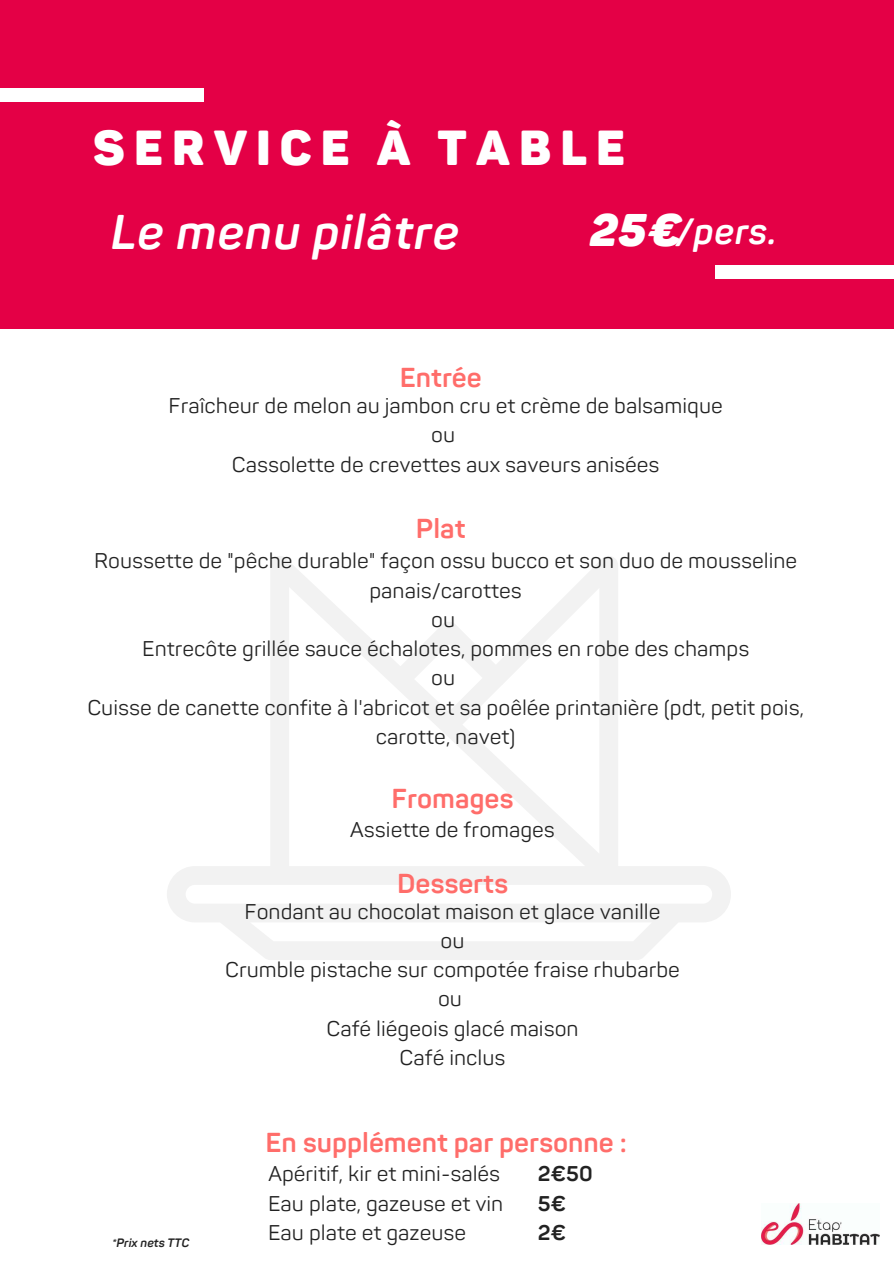
<style>
.page{position:relative;width:894px;height:1264px;background:#fff}
.page>*{position:absolute;margin:0;border:0;box-sizing:border-box;transform-origin:0 0}
.t1{font:900 48.45px "Panton";letter-spacing:.19em;color:#fff}
.t2{font:italic 700 48px "Panton";letter-spacing:.02em;color:#fff}
.t3{font:italic 700 36px "Panton";color:#fff}
.t4{font:700 27px "Panton";color:#ff6d6a}
.t5{font:21px/29.2px "Panton";color:#222;text-align:center}
.t6{font:700 21px/29.2px "Panton";color:#222}
.t7{font:italic 700 12px "Panton";color:#222}
.s1{font-weight:900;font-size:45px}
</style>
<div class="page">
<svg style="left:167px;top:556px;width:563px;height:404px"></svg>
<img style="left:761px;top:1203px;width:118px;height:41px">
<div style="left:0;top:0;width:893px;height:329px;background:#e40046"></div>
<div style="left:0;top:89px;width:203px;height:12px;background:#fff"></div>
<div style="left:714px;top:266px;width:179px;height:12px;background:#fff"></div>
<h1 class="t1" style="left:93px;top:119px;width:533px">SERVICE À TABLE</h1>
<h2 class="t2" style="left:111px;top:204px;width:350px">Le menu pilâtre</h2>
<h3 class="t3" style="left:590px;top:210px;width:188px"><span class="s1">25€</span>/pers.</h3>
<p class="t4" style="left:399px;top:362px;width:84px">Entrée</p>
<p class="t5" style="left:168px;top:392px;width:555px">Fraîcheur de melon au jambon cru et crème de balsamique ou<br>Cassolette de crevettes aux saveurs anisées</p>
<p class="t4" style="left:416px;top:512px;width:51px">Plat</p>
<p class="t5" style="left:87px;top:547px;width:718px">Roussette de "pêche durable" façon ossu bucco et son duo de mousseline panais/carottes<br>ou<br>Entrecôte grillée sauce échalotes, pommes en robe des champs<br>ou<br>Cuisse de canette confite à l'abricot et sa poêlée printanière (pdt, petit pois, carotte, navet)</p>
<p class="t4" style="left:391px;top:783px;width:123px">Fromages</p>
<p class="t5" style="left:350px;top:816px;width:206px">Assiette de fromages</p>
<p class="t4" style="left:397px;top:867px;width:113px">Desserts</p>
<p class="t5" style="left:225px;top:897px;width:456px">Fondant au chocolat maison et glace vanille<br>ou<br>Crumble pistache sur compotée fraise rhubarbe ou<br>Café liégeois glacé maison<br>Café inclus</p>
<p class="t7" style="left:112px;top:1235px;width:79px">*Prix nets TTC</p>
<p class="t4" style="left:265px;top:1126px;width:363px">En supplément par personne :</p>
<p class="t6" style="left:537px;top:1159px;width:57px">2€50<br>5€</p>
<p class="t5" style="left:268px;top:1159px;width:237px;text-align:left">Apéritif, kir et mini-salés<br>Eau plate, gazeuse et vin<br>Eau plate et gazeuse</p>
<p class="t6" style="left:537px;top:1218px;width:30px">2€</p>
</div>
